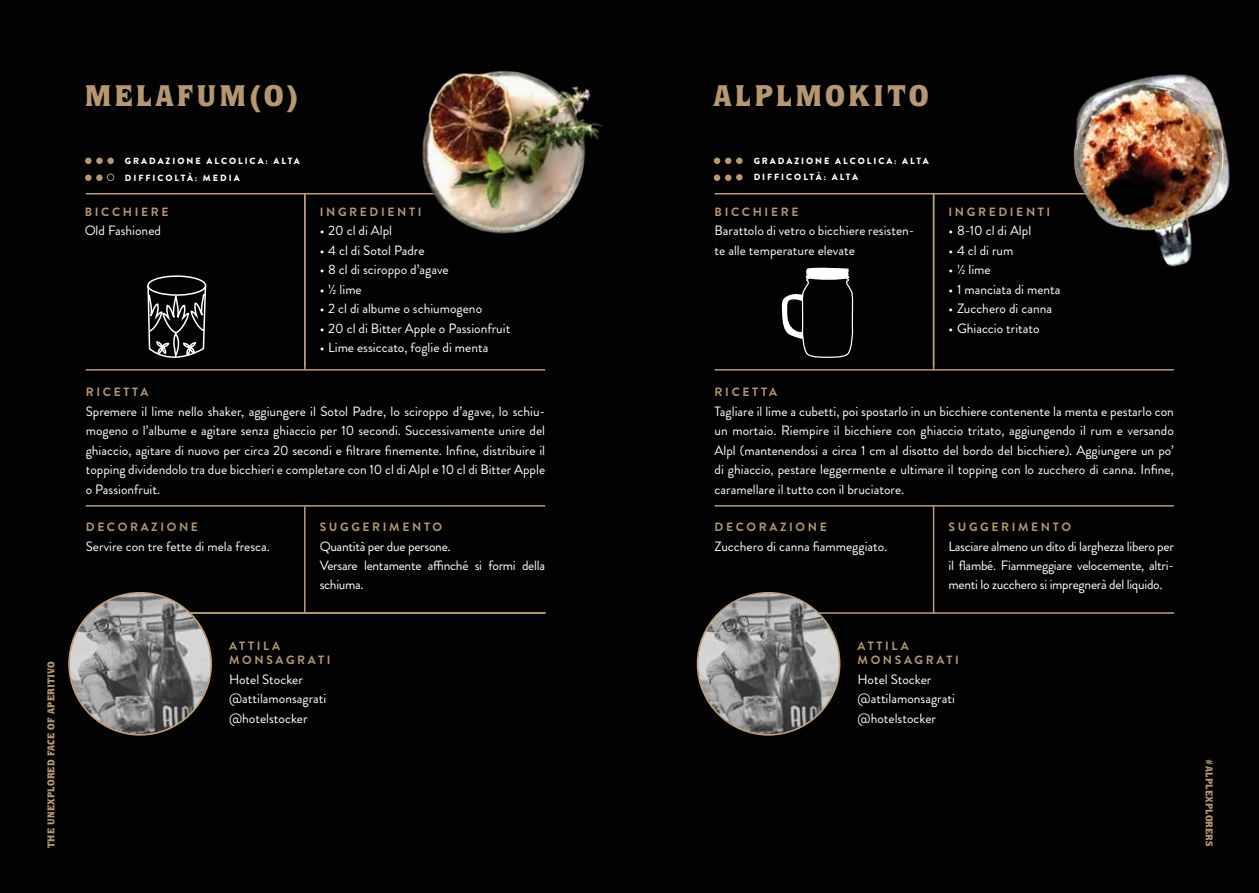
<style>
.page{position:relative;width:1259px;height:893px;background:#020203}
.page>*{position:absolute;margin:0;border:0;box-sizing:border-box;transform-origin:0 0}
.t1{font:900 30px "Quorum Std";letter-spacing:.1em;color:#b59770}
.t2{font:13.5px/19.5px "Brandon Grotesque";color:#fff}
.t3{font:13.5px/19.5px "Brandon Grotesque";letter-spacing:-.02em;color:#fff}
.t4{font:700 12px/14.4px "Brandon Grotesque";letter-spacing:.22em;color:#b59770}
.t5{font:900 9.9px "Quorum Std";letter-spacing:.02em;color:#b59770}
.t6{font:900 9px/15.8px "Brandon Grotesque";letter-spacing:.22em;color:#fff}
</style>
<div class="page">
<hr style="left:714px;top:369px;width:460px;height:2px;background:#bc9d75">
<hr style="left:714px;top:505px;width:460px;height:2px;background:#bc9d75">
<hr style="left:768px;top:612px;width:406px;height:2px;background:#bc9d75">
<hr style="left:714px;top:193px;width:460px;height:1px;background:#bc9d75">
<hr style="left:933px;top:195px;width:1px;height:175px;background:#bc9e74">
<hr style="left:933px;top:193px;width:1px;height:173px;background:#bc9e74">
<hr style="left:933px;top:507px;width:1px;height:107px;background:#bc9e74">
<div style="left:714px;top:174px;width:6px;height:7px;background:#b59770;border-radius:50%"></div>
<div style="left:725px;top:174px;width:6px;height:7px;background:#b59770;border-radius:50%"></div>
<svg style="left:714px;top:158px;width:28px;height:6px"></svg>
<div style="left:736px;top:174px;width:6px;height:7px;background:#b59770;border-radius:50%"></div>
<img style="left:699px;top:593px;width:140px;height:142px">
<hr style="left:86px;top:369px;width:459px;height:2px;background:#bc9d75">
<hr style="left:86px;top:505px;width:459px;height:2px;background:#bc9d75">
<hr style="left:140px;top:612px;width:405px;height:2px;background:#bc9d75">
<hr style="left:86px;top:193px;width:459px;height:1px;background:#bc9d75">
<hr style="left:304px;top:195px;width:1px;height:175px;background:#bc9e74">
<hr style="left:304px;top:193px;width:1px;height:173px;background:#bc9e74">
<hr style="left:304px;top:507px;width:1px;height:106px;background:#bc9e74">
<div style="left:85px;top:158px;width:7px;height:6px;background:#b59770;border-radius:50%"></div>
<div style="left:85px;top:174px;width:7px;height:7px;background:#b59770;border-radius:50%"></div>
<div style="left:96px;top:158px;width:7px;height:6px;background:#b59770;border-radius:50%"></div>
<div style="left:96px;top:174px;width:7px;height:7px;background:#b59770;border-radius:50%"></div>
<div style="left:107px;top:158px;width:7px;height:6px;background:#b59770;border-radius:50%"></div>
<div style="left:107px;top:174px;width:7px;height:7px;border:1px solid #b59770;border-radius:50%"></div>
<img style="left:374px;top:70px;width:229px;height:164px">
<svg style="left:147px;top:275px;width:60px;height:83px"></svg>
<img style="left:69px;top:593px;width:142px;height:140px">
<img style="left:1040px;top:74px;width:190px;height:193px">
<svg style="left:781px;top:267px;width:73px;height:91px"></svg>
<p class="t5" style="left:45px;top:848px;width:188px;rotate:-90deg">THE UNEXPLORED FACE OF APERITIVO</p>
<h1 class="t1" style="left:85px;top:77px;width:215px">MELAFUM(O)</h1>
<p class="t6" style="left:125px;top:153px;width:176px;line-height:17px">GRADAZIONE ALCOLICA: ALTA<br>DIFFICOLTÀ: MEDIA</p>
<p class="t4" style="left:85px;top:205px;width:85px">BICCHIERE</p>
<p class="t2" style="left:85px;top:221px;width:78px">Old Fashioned</p>
<p class="t4" style="left:320px;top:205px;width:103px">INGREDIENTI</p>
<p class="t2" style="left:320px;top:221px;width:74px">• 20 cl di Alpl</p>
<p class="t2" style="left:320px;top:240px;width:106px">• 4 cl di Sotol Padre</p>
<p class="t2" style="left:320px;top:260px;width:131px">• 8 cl di sciroppo d’agave</p>
<p class="t2" style="left:320px;top:279px;width:44px">• ½ lime</p>
<p class="t2" style="left:320px;top:299px;width:164px">• 2 cl di albume o schiumogeno</p>
<p class="t2" style="left:320px;top:318px;width:192px">• 20 cl di Bitter Apple o Passionfruit</p>
<p class="t2" style="left:320px;top:338px;width:170px">• Lime essiccato, foglie di menta</p>
<p class="t4" style="left:86px;top:385px;width:64px">RICETTA</p>
<p class="t2" style="left:86px;top:402px;width:461px;text-align:justify">Spremere il lime nello shaker, aggiungere il Sotol Padre, lo sciroppo d’agave, lo schiu&shy;mogeno o l’albume e agitare senza ghiaccio per 10 secondi. Successivamente unire del ghiaccio, agitare di nuovo per circa 20 secondi e filtrare finemente. Infine, distribuire il topping dividendolo tra due bicchieri e completare con 10 cl di Alpl e 10 cl di Bitter Apple o Passionfruit.</p>
<p class="t4" style="left:86px;top:520px;width:114px">DECORAZIONE</p>
<p class="t2" style="left:86px;top:536px;width:186px">Servire con tre fette di mela fresca.</p>
<p class="t4" style="left:320px;top:520px;width:124px">SUGGERIMENTO</p>
<p class="t3" style="left:320px;top:536px;width:227px">Quantità per due persone.<br>Versare lentamente affinché si formi della schiuma.</p>
<p class="t4" style="left:229px;top:639px;width:103px">ATTILA<br>MONSAGRATI</p>
<p class="t2" style="left:229px;top:670px;width:99px">Hotel Stocker @attilamonsagrati @hotelstocker</p>
<h1 class="t1" style="left:713px;top:77px;width:217px">ALPLMOKITO</h1>
<p class="t6" style="left:753px;top:153px;width:176px">GRADAZIONE ALCOLICA: ALTA<br>DIFFICOLTÀ: ALTA</p>
<p class="t4" style="left:714px;top:205px;width:85px">BICCHIERE</p>
<p class="t2" style="left:714px;top:221px;width:201px">Barattolo di vetro o bicchiere resisten&shy;te alle temperature elevate</p>
<p class="t4" style="left:948px;top:205px;width:103px">INGREDIENTI</p>
<p class="t2" style="left:948px;top:221px;width:84px">• 8-10 cl di Alpl</p>
<p class="t2" style="left:948px;top:240px;width:66px">• 4 cl di rum</p>
<p class="t2" style="left:948px;top:260px;width:44px">• ½ lime</p>
<p class="t2" style="left:948px;top:279px;width:114px">• 1 manciata di menta</p>
<p class="t2" style="left:948px;top:299px;width:105px">• Zucchero di canna</p>
<p class="t2" style="left:948px;top:318px;width:93px">• Ghiaccio tritato</p>
<p class="t4" style="left:714px;top:385px;width:64px">RICETTA</p>
<p class="t2" style="left:714px;top:402px;width:461px;text-align:justify">Tagliare il lime a cubetti, poi spostarlo in un bicchiere contenente la menta e pestarlo con un mortaio. Riempire il bicchiere con ghiaccio tritato, aggiungendo il rum e versando Alpl (mantenendosi a circa 1 cm al disotto del bordo del bicchiere). Aggiungere un po’ di ghiaccio, pestare leggermente e ultimare il topping con lo zucchero di canna. Infine, caramellare il tutto con il bruciatore.</p>
<p class="t4" style="left:714px;top:520px;width:114px">DECORAZIONE</p>
<p class="t2" style="left:714px;top:536px;width:174px">Zucchero di canna fiammeggiato.</p>
<p class="t4" style="left:948px;top:520px;width:124px">SUGGERIMENTO</p>
<p class="t2" style="left:948px;top:536px;width:227px;text-align:justify">Lasciare almeno un dito di larghezza libero per il flambé. Fiammeggiare velocemente, altri&shy;menti lo zucchero si impregnerà del liquido.</p>
<p class="t4" style="left:857px;top:639px;width:103px">ATTILA<br>MONSAGRATI</p>
<p class="t2" style="left:857px;top:670px;width:99px">Hotel Stocker @attilamonsagrati @hotelstocker</p>
<p class="t5" style="left:1215px;top:759px;width:89px;rotate:90deg">#ALPLEXPLORERS</p>
</div>
